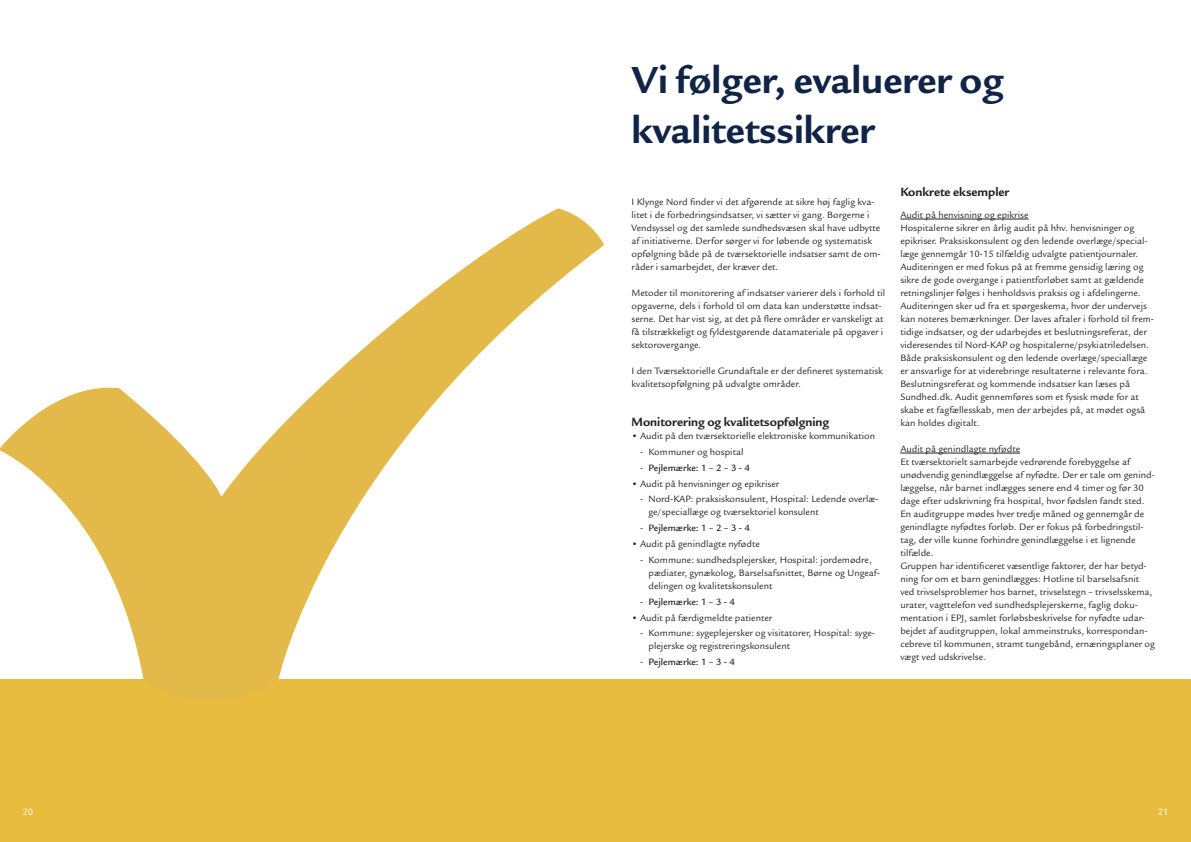
<style>
.page{position:relative;width:1191px;height:842px;background:#fff}
.page>*{position:absolute;margin:0;border:0;box-sizing:border-box;transform-origin:0 0}
.t1{font:700 41px/49px "Legacy Sans ITC Std";color:#0f2447}
.t2{font:700 13px "Legacy Sans ITC Std";color:#231f20}
.t3{font:10px/13px "Legacy Sans ITC Std";color:#231f20}
.t4{font:500 10px "Legacy Sans ITC Std";color:#231f20}
.t5{font:10px "Legacy Sans ITC Std";color:#fff}
.s1{font-weight:400}
</style>
<div class="page">
<div style="left:0;top:680px;width:1191px;height:162px;background:#e7bc3f"></div>
<svg style="left:0;top:208px;width:604px;height:492px"></svg>
<hr style="left:900px;top:219px;width:128px;height:1px;background:#231f20">
<hr style="left:900px;top:453px;width:120px;height:1px;background:#231f20">
<h1 class="t1" style="left:631px;top:56px;width:373px">Vi følger, evaluerer og kvalitetssikrer</h1>
<p class="t3" style="left:631px;top:195px;width:251px">I Klynge Nord finder vi det afgørende at sikre høj faglig kva&shy;litet i de forbedringsindsatser, vi sætter vi gang. Borgerne i Vendsyssel og det samlede sundhedsvæsen skal have udbytte af initiativerne. Derfor sørger vi for løbende og systematisk opfølgning både på de tværsektorielle indsatser samt de om&shy;råder i samarbejdet, der kræver det.</p>
<p class="t3" style="left:631px;top:286px;width:255px">Metoder til monitorering af indsatser varierer dels i forhold til opgaverne, dels i forhold til om data kan understøtte indsat&shy;serne. Det har vist sig, at det på flere områder er vanskeligt at få tilstrækkeligt og fyldestgørende datamateriale på opgaver i sektorovergange.</p>
<p class="t3" style="left:631px;top:364px;width:253px">I den Tværsektorielle Grundaftale er der defineret systematisk kvalitetsopfølgning på udvalgte områder.</p>
<h2 class="t2" style="left:631px;top:414px;width:199px">Monitorering og kvalitetsopfølgning</h2>
<p class="t3" style="left:631px;top:429px;width:245px">• Audit på den tværsektorielle elektroniske kommunikation</p>
<p class="t3" style="left:640px;top:445px;width:105px">- Kommuner og hospital</p>
<p class="t4" style="left:640px;top:462px;width:111px"><span class="s1">-</span> Pejlemærke: 1 – 2 – 3 - 4</p>
<p class="t3" style="left:631px;top:477px;width:149px">• Audit på henvisninger og epikriser</p>
<p class="t3" style="left:648px;top:493px;width:231px;text-indent:-9px">- Nord-KAP: praksiskonsulent, Hospital: Ledende overlæ&shy;ge/speciallæge og tværsektoriel konsulent</p>
<p class="t4" style="left:640px;top:522px;width:111px"><span class="s1">-</span> Pejlemærke: 1 – 2 – 3 - 4</p>
<p class="t3" style="left:631px;top:537px;width:130px">• Audit på genindlagte nyfødte</p>
<p class="t3" style="left:648px;top:553px;width:233px;text-indent:-9px">- Kommune: sundhedsplejersker, Hospital: jordemødre, pædiater, gynækolog, Barselsafsnittet, Børne og Ungeaf&shy;delingen og kvalitetskonsulent</p>
<p class="t4" style="left:640px;top:596px;width:96px"><span class="s1">-</span> Pejlemærke: 1 – 3 - 4</p>
<p class="t3" style="left:631px;top:611px;width:142px">• Audit på færdigmeldte patienter</p>
<p class="t3" style="left:648px;top:627px;width:228px;text-indent:-9px">- Kommune: sygeplejersker og visitatorer, Hospital: syge&shy;plejerske og registreringskonsulent</p>
<p class="t4" style="left:640px;top:656px;width:96px"><span class="s1">-</span> Pejlemærke: 1 – 3 - 4</p>
<h2 class="t2" style="left:900px;top:184px;width:111px">Konkrete eksempler</h2>
<p class="t3" style="left:900px;top:208px;width:255px">Audit på henvisning og epikrise<br>Hospitalerne sikrer en årlig audit på hhv. henvisninger og epikriser. Praksiskonsulent og den ledende overlæge/special&shy;læge gennemgår 10-15 tilfældig udvalgte patientjournaler.<br>Auditeringen er med fokus på at fremme gensidig læring og sikre de gode overgange i patientforløbet samt at gældende retningslinjer følges i henholdsvis praksis og i afdelingerne.<br>Auditeringen sker ud fra et spørgeskema, hvor der undervejs kan noteres bemærkninger. Der laves aftaler i forhold til frem&shy;tidige indsatser, og der udarbejdes et beslutningsreferat, der videresendes til Nord-KAP og hospitalerne/psykiatriledelsen.<br>Både praksiskonsulent og den ledende overlæge/speciallæge er ansvarlige for at viderebringe resultaterne i relevante fora.<br>Beslutningsreferat og kommende indsatser kan læses på Sundhed.dk. Audit gennemføres som et fysisk møde for at skabe et fagfællesskab, men der arbejdes på, at mødet også kan holdes digitalt.</p>
<p class="t3" style="left:900px;top:442px;width:256px">Audit på genindlagte nyfødte<br>Et tværsektorielt samarbejde vedrørende forebyggelse af unødvendig genindlæggelse af nyfødte. Der er tale om genind&shy;læggelse, når barnet indlægges senere end 4 timer og før 30 dage efter udskrivning fra hospital, hvor fødslen fandt sted.<br>En auditgruppe mødes hver tredje måned og gennemgår de genindlagte nyfødtes forløb. Der er fokus på forbedringstil&shy;tag, der ville kunne forhindre genindlæggelse i et lignende tilfælde.<br>Gruppen har identificeret væsentlige faktorer, der har betyd&shy;ning for om et barn genindlægges: Hotline til barselsafsnit ved trivselsproblemer hos barnet, trivselstegn – trivselsskema, urater, vagttelefon ved sundhedsplejerskerne, faglig doku&shy;mentation i EPJ, samlet forløbsbeskrivelse for nyfødte udar&shy;bejdet af auditgruppen, lokal ammeinstruks, korrespondan&shy;cebreve til kommunen, stramt tungebånd, ernæringsplaner og vægt ved udskrivelse.</p>
<p class="t5" style="left:22px;top:806px;width:12px">20</p>
<p class="t5" style="left:1157px;top:806px;width:12px">21</p>
</div>
